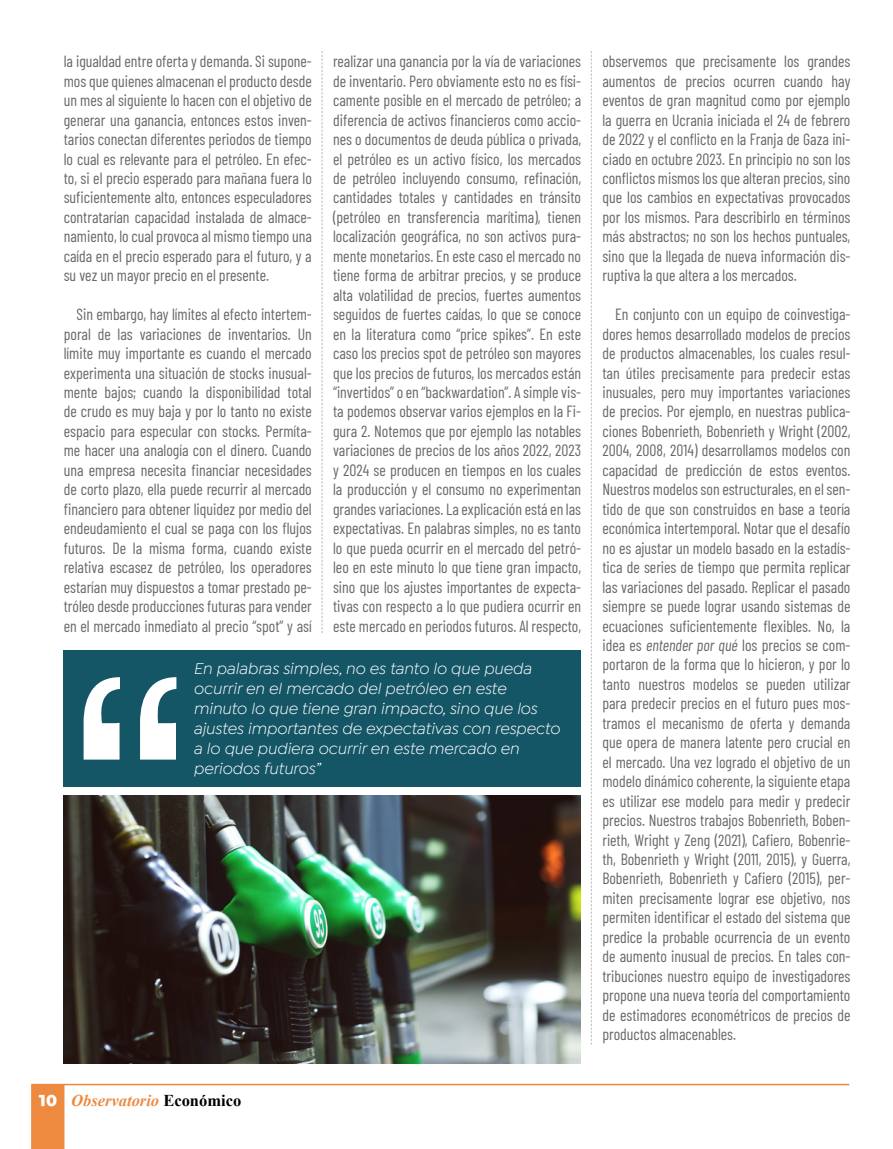
<style>
.page{position:relative;width:893px;height:1149px;background:#fff}
.page>*{position:absolute;margin:0;border:0;box-sizing:border-box;transform-origin:0 0}
.t1{font:italic 16.5px/19.8px "Isidora Sans";color:#fff}
.t2{font:italic 700 16.5px "Times New Roman";color:#ed8a40}
.t3{font:16.2px/19.5px "Barlow Condensed";color:#686868;text-align:justify}
.s1{font-style:italic}
.s2{font-family:"Isidora Sans";font-weight:900;font-style:normal;color:#fff}
.s3{font-style:normal;color:#000}
</style>
<div class="page">
<hr style="left:64px;top:1083px;width:785px;height:1px;background:#ed8a40">
<div style="left:31px;top:1083px;width:33px;height:65px;background:#ed8a40"></div>
<svg style="left:591px;top:51px;width:1px;height:993px"></svg>
<svg style="left:322px;top:51px;width:1px;height:582px"></svg>
<div style="left:63px;top:649px;width:517px;height:137px;background:#145566"></div>
<svg style="left:84px;top:677px;width:92px;height:82px"></svg>
<img style="left:63px;top:795px;width:517px;height:268px">
<p class="t3" style="left:64px;top:50px;width:250px">la igualdad entre oferta y demanda. Si supone&shy;mos que quienes almacenan el producto desde un mes al siguiente lo hacen con el objetivo de generar una ganancia, entonces estos inven&shy;tarios conectan diferentes periodos de tiempo lo cual es relevante para el petróleo. En efec&shy;to, si el precio esperado para mañana fuera lo suficientemente alto, entonces especuladores contratarían capacidad instalada de almace&shy;namiento, lo cual provoca al mismo tiempo una caída en el precio esperado para el futuro, y a su vez un mayor precio en el presente.</p>
<p class="t3" style="left:64px;top:303px;width:250px;text-indent:13px">Sin embargo, hay límites al efecto intertem&shy;poral de las variaciones de inventarios. Un límite muy importante es cuando el mercado experimenta una situación de stocks inusual&shy;mente bajos; cuando la disponibilidad total de crudo es muy baja y por lo tanto no existe espacio para especular con stocks. Permíta&shy;me hacer una analogía con el dinero. Cuando una empresa necesita financiar necesidades de corto plazo, ella puede recurrir al mercado financiero para obtener liquidez por medio del endeudamiento el cual se paga con los flujos futuros. De la misma forma, cuando existe relativa escasez de petróleo, los operadores estarían muy dispuestos a tomar prestado pe&shy;tróleo desde producciones futuras para vender en el mercado inmediato al precio “spot” y así</p>
<p class="t3" style="left:333px;top:50px;width:250px">realizar una ganancia por la vía de variaciones de inventario. Pero obviamente esto no es físi&shy;camente posible en el mercado de petróleo; a diferencia de activos financieros como accio&shy;nes o documentos de deuda pública o privada, el petróleo es un activo físico, los mercados de petróleo incluyendo consumo, refinación, cantidades totales y cantidades en tránsito (petróleo en transferencia marítima), tienen localización geográfica, no son activos pura&shy;mente monetarios. En este caso el mercado no tiene forma de arbitrar precios, y se produce alta volatilidad de precios, fuertes aumentos seguidos de fuertes caídas, lo que se conoce en la literatura como “price spikes”. En este caso los precios spot de petróleo son mayores que los precios de futuros, los mercados están “invertidos” o en “backwardation”. A simple vis&shy;ta podemos observar varios ejemplos en la Fi&shy;gura 2. Notemos que por ejemplo las notables variaciones de precios de los años 2022, 2023 y 2024 se producen en tiempos en los cuales la producción y el consumo no experimentan grandes variaciones. La explicación está en las expectativas. En palabras simples, no es tanto lo que pueda ocurrir en el mercado del petró&shy;leo en este minuto lo que tiene gran impacto, sino que los ajustes importantes de expecta&shy;tivas con respecto a lo que pudiera ocurrir en este mercado en periodos futuros. Al respecto,</p>
<p class="t3" style="left:602px;top:50px;width:250px">observemos que precisamente los grandes aumentos de precios ocurren cuando hay eventos de gran magnitud como por ejemplo la guerra en Ucrania iniciada el 24 de febrero de 2022 y el conflicto en la Franja de Gaza ini&shy;ciado en octubre 2023. En principio no son los conflictos mismos los que alteran precios, sino que los cambios en expectativas provocados por los mismos. Para describirlo en términos más abstractos; no son los hechos puntuales, sino que la llegada de nueva información dis&shy;ruptiva la que altera a los mercados.</p>
<p class="t3" style="left:602px;top:303px;width:250px;text-indent:13px">En conjunto con un equipo de coinvestiga&shy;dores hemos desarrollado modelos de precios de productos almacenables, los cuales resul&shy;tan útiles precisamente para predecir estas inusuales, pero muy importantes variaciones de precios. Por ejemplo, en nuestras publica&shy;ciones Bobenrieth, Bobenrieth y Wright (2002, 2004, 2008, 2014) desarrollamos modelos con capacidad de predicción de estos eventos.<br>Nuestros modelos son estructurales, en el sen&shy;tido de que son construidos en base a teoría económica intertemporal. Notar que el desafío no es ajustar un modelo basado en la estadís&shy;tica de series de tiempo que permita replicar las variaciones del pasado. Replicar el pasado siempre se puede lograr usando sistemas de ecuaciones suficientemente flexibles. No, la idea es <span class="s1">entender por qué</span> los precios se com&shy;portaron de la forma que lo hicieron, y por lo tanto nuestros modelos se pueden utilizar para predecir precios en el futuro pues mos&shy;tramos el mecanismo de oferta y demanda que opera de manera latente pero crucial en el mercado. Una vez logrado el objetivo de un modelo dinámico coherente, la siguiente etapa es utilizar ese modelo para medir y predecir precios. Nuestros trabajos Bobenrieth, Boben&shy;rieth, Wright y Zeng (2021), Cafiero, Bobenrie&shy;th, Bobenrieth y Wright (2011, 2015), y Guerra, Bobenrieth, Bobenrieth y Cafiero (2015), per&shy;miten precisamente lograr ese objetivo, nos permiten identificar el estado del sistema que predice la probable ocurrencia de un evento de aumento inusual de precios. En tales con&shy;tribuciones nuestro equipo de investigadores propone una nueva teoría del comportamiento de estimadores econométricos de precios de productos almacenables.</p>
<p class="t1" style="left:193px;top:658px;width:368px">En palabras simples, no es tanto lo que pueda ocurrir en el mercado del petróleo en este minuto lo que tiene gran impacto, sino que los ajustes importantes de expectativas con respecto a lo que pudiera ocurrir en este mercado en periodos futuros”</p>
<p class="t2" style="left:39px;top:1088px;width:204px"><span class="s2">10</span> Observatorio <span class="s3">Económico</span></p>
</div>
